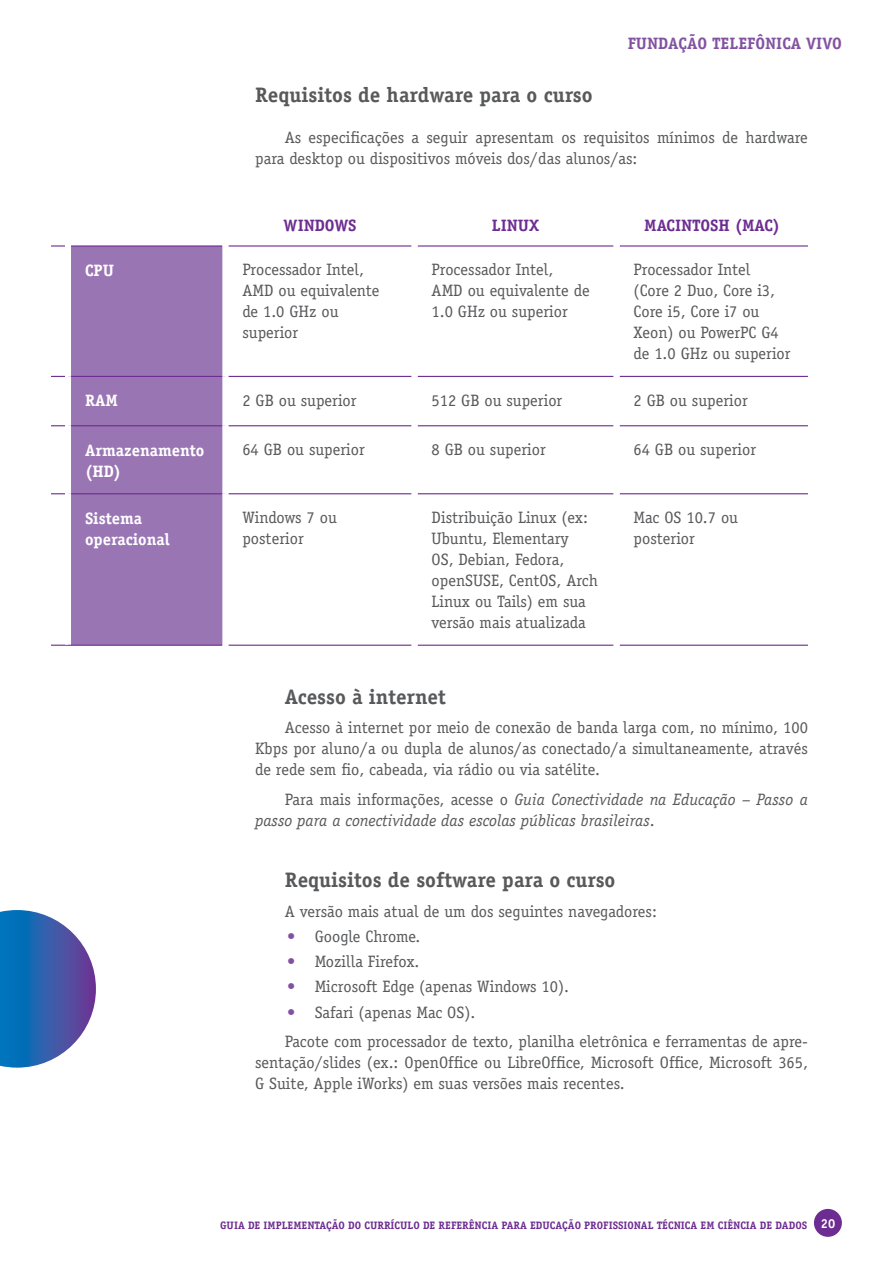
<style>
.page{position:relative;width:893px;height:1263px;background:#fff}
.page>*{position:absolute;margin:0;border:0;box-sizing:border-box;transform-origin:0 0}
.t1{font:700 21px "Officina Serif";color:#58595b}
.t2{font:16.5px/21px "Officina Serif";color:#58595b}
.t3{font:italic 16.5px/21px "Officina Serif";color:#58595b}
.t4{font:700 16.5px/21px "Officina Serif";color:#fff}
.t5{font:700 16.5px "Officina Serif";color:#6d2c91}
.t6{font:700 16.5px "Officina Serif";color:#8252a1}
.t7{font:700 10.8px "Officina Serif";color:#6d2c91}
.s1{font-style:normal}
.s2{color:#8252a1}
.s3{font-size:12.9px;color:#fff}
</style>
<div class="page">
<div style="left:814px;top:1209px;width:28px;height:28px;background:#6d2c91;border-radius:50%"></div>
<div style="left:71px;top:247px;width:151px;height:398px;background:#9975b4"></div>
<svg style="left:51px;top:245px;width:14px;height:2px"></svg>
<hr style="left:71px;top:245px;width:151px;height:2px;background:#6d2c91">
<hr style="left:228px;top:245px;width:184px;height:2px;background:#6d2c91">
<hr style="left:418px;top:245px;width:196px;height:2px;background:#6d2c91">
<hr style="left:620px;top:245px;width:188px;height:2px;background:#6d2c91">
<svg style="left:51px;top:376px;width:14px;height:1px"></svg>
<hr style="left:71px;top:376px;width:151px;height:1px;background:#6d2c91">
<hr style="left:228px;top:376px;width:184px;height:1px;background:#6d2c91">
<hr style="left:418px;top:376px;width:196px;height:1px;background:#6d2c91">
<hr style="left:620px;top:376px;width:188px;height:1px;background:#6d2c91">
<svg style="left:51px;top:425px;width:14px;height:1px"></svg>
<hr style="left:71px;top:425px;width:151px;height:1px;background:#6d2c91">
<hr style="left:228px;top:425px;width:184px;height:1px;background:#6d2c91">
<hr style="left:418px;top:425px;width:196px;height:1px;background:#6d2c91">
<hr style="left:620px;top:425px;width:188px;height:1px;background:#6d2c91">
<svg style="left:51px;top:493px;width:14px;height:1px"></svg>
<hr style="left:71px;top:493px;width:151px;height:1px;background:#6d2c91">
<hr style="left:228px;top:493px;width:184px;height:1px;background:#6d2c91">
<hr style="left:418px;top:493px;width:196px;height:1px;background:#6d2c91">
<hr style="left:620px;top:493px;width:188px;height:1px;background:#6d2c91">
<svg style="left:51px;top:645px;width:17px;height:1px"></svg>
<hr style="left:68px;top:645px;width:154px;height:1px;background:#6d2c91">
<hr style="left:228px;top:645px;width:184px;height:1px;background:#6d2c91">
<hr style="left:418px;top:645px;width:196px;height:1px;background:#6d2c91">
<hr style="left:620px;top:645px;width:188px;height:1px;background:#6d2c91">
<svg style="left:0;top:910px;width:96px;height:158px"></svg>
<p class="t6" style="left:628px;top:33px;width:216px">FUNDAÇÃO TELEFÔNICA VIVO</p>
<p class="t1" style="left:255px;top:81px;width:339px">Requisitos de hardware para o curso</p>
<p class="t2" style="left:255px;top:127px;width:554px;text-indent:30px">As especificações a seguir apresentam os requisitos mínimos de hardware para desktop ou dispositivos móveis dos/das alunos/as:</p>
<p class="t5" style="left:284px;top:215px;width:74px">WINDOWS</p>
<p class="t5" style="left:492px;top:215px;width:49px">LINUX</p>
<p class="t5" style="left:644px;top:215px;width:138px">MACINTOSH (MAC)</p>
<p class="t4" style="left:85px;top:260px;width:31px">CPU</p>
<p class="t2" style="left:242px;top:259px;width:139px">Processador Intel,<br>AMD ou equivalente de 1.0 GHz ou superior</p>
<p class="t2" style="left:432px;top:259px;width:160px">Processador Intel,<br>AMD ou equivalente de<br>1.0 GHz ou superior</p>
<p class="t2" style="left:634px;top:259px;width:159px">Processador Intel<br>(Core 2 Duo, Core i3,<br>Core i5, Core i7 ou<br>Xeon) ou PowerPC G4 de 1.0 GHz ou superior</p>
<p class="t4" style="left:85px;top:390px;width:34px">RAM</p>
<p class="t2" style="left:242px;top:390px;width:116px">2 GB ou superior</p>
<p class="t2" style="left:432px;top:390px;width:132px">512 GB ou superior</p>
<p class="t2" style="left:634px;top:390px;width:116px">2 GB ou superior</p>
<p class="t4" style="left:85px;top:439px;width:121px">Armazenamento (HD)</p>
<p class="t2" style="left:242px;top:439px;width:124px">64 GB ou superior</p>
<p class="t2" style="left:432px;top:439px;width:116px">8 GB ou superior</p>
<p class="t2" style="left:634px;top:439px;width:124px">64 GB ou superior</p>
<p class="t4" style="left:85px;top:507px;width:86px">Sistema operacional</p>
<p class="t2" style="left:242px;top:507px;width:96px">Windows 7 ou posterior</p>
<p class="t2" style="left:432px;top:507px;width:168px">Distribuição Linux (ex:<br>Ubuntu, Elementary<br>OS, Debian, Fedora, openSUSE, CentOS, Arch<br>Linux ou Tails) em sua versão mais atualizada</p>
<p class="t2" style="left:634px;top:507px;width:106px">Mac OS 10.7 ou posterior</p>
<p class="t1" style="left:285px;top:684px;width:163px">Acesso à internet</p>
<p class="t2" style="left:255px;top:717px;width:554px;text-align:justify;text-indent:30px">Acesso à internet por meio de conexão de banda larga com, no mínimo, 100<br>Kbps por aluno/a ou dupla de alunos/as conectado/a simultaneamente, através de rede sem fio, cabeada, via rádio ou via satélite.</p>
<p class="t3" style="left:255px;top:789px;width:554px;text-indent:30px"><span class="s1">Para mais informações, acesse o</span> Guia Conectividade na Educação – Passo a passo para a conectividade das escolas públicas brasileiras<span class="s1">.</span></p>
<p class="t1" style="left:285px;top:867px;width:332px">Requisitos de software para o curso</p>
<p class="t2" style="left:285px;top:901px;width:373px">A versão mais atual de um dos seguintes navegadores:</p>
<p class="t2" style="left:287px;top:926px;width:135px"><span class="s2">•</span> Google Chrome.</p>
<p class="t2" style="left:287px;top:951px;width:134px"><span class="s2">•</span> Mozilla Firefox.</p>
<p class="t2" style="left:287px;top:976px;width:283px"><span class="s2">•</span> Microsoft Edge (apenas Windows 10).</p>
<p class="t2" style="left:285px;top:997px;width:525px;line-height:29.5px"><span class="s2">•</span> Safari (apenas Mac OS).<br>Pacote com processador de texto, planilha eletrônica e ferramentas de apre-</p>
<p class="t2" style="left:255px;top:1052px;width:554px">sentação/slides (ex.: OpenOffice ou LibreOffice, Microsoft Office, Microsoft 365,<br>G Suite, Apple iWorks) em suas versões mais recentes.</p>
<p class="t7" style="left:220px;top:1218px;width:617px">GUIA DE IMPLEMENTAÇÃO DO CURRÍCULO DE REFERÊNCIA PARA EDUCAÇÃO PROFISSIONAL TÉCNICA EM CIÊNCIA DE DADOS <span class="s3">20</span></p>
</div>
